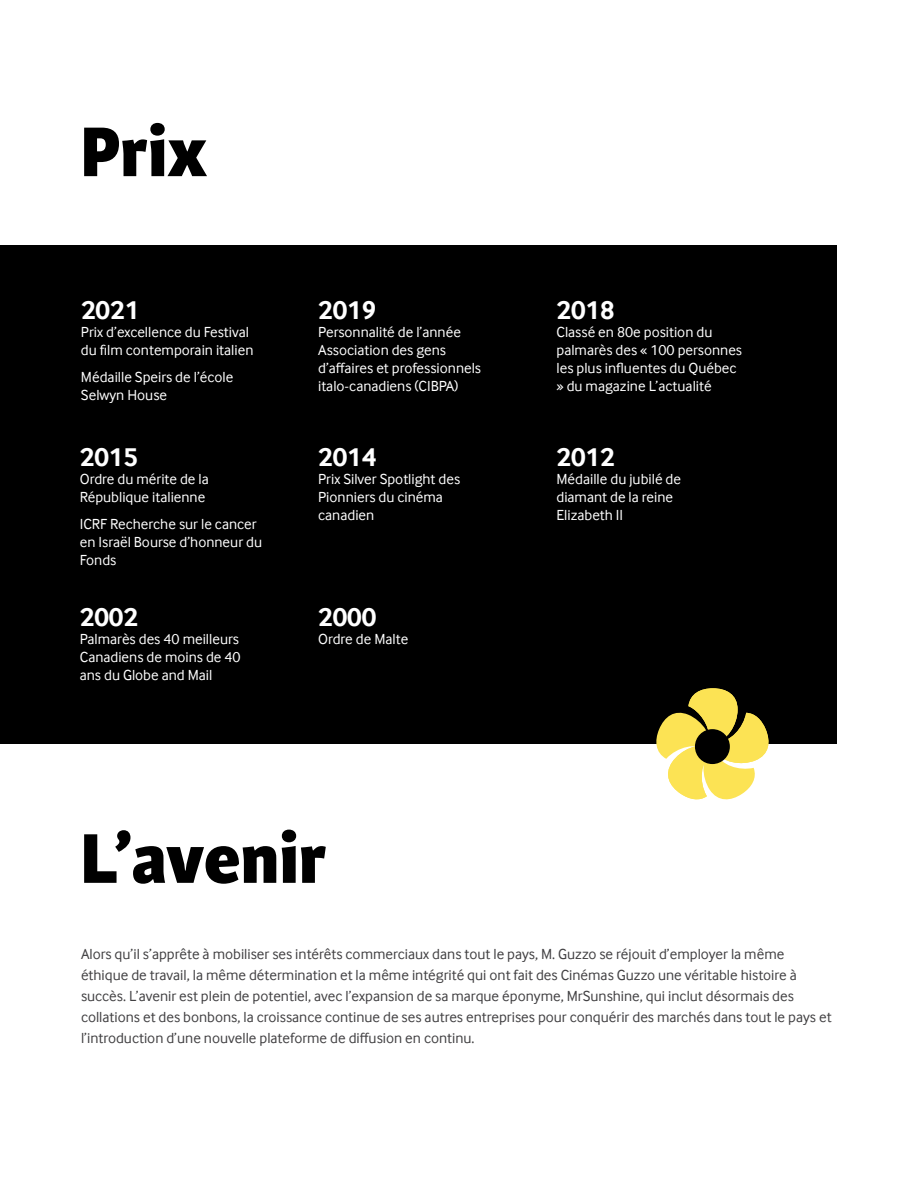
<style>
.page{position:relative;width:918px;height:1188px;background:#fff}
.page>*{position:absolute;margin:0;border:0;box-sizing:border-box;transform-origin:0 0}
.t1{font:800 75px "Karmina Sans";color:#000}
.t2{font:700 27px "Inter Face";color:#fff}
.t3{font:15px/18px "Inter Face";color:#fff}
.t4{font:15px/21px "Inter Face";color:#414042}
</style>
<div class="page">
<div style="left:0;top:246px;width:837px;height:498px;background:#000"></div>
<svg style="left:656px;top:688px;width:113px;height:112px"></svg>
<div style="left:695px;top:729px;width:35px;height:35px;background:#000;border-radius:50%"></div>
<h1 class="t1" style="left:80px;top:108px;width:128px">Prix</h1>
<h2 class="t2" style="left:81px;top:295px;width:60px">2021</h2>
<p class="t3" style="left:81px;top:323px;width:174px">Prix d’excellence du Festival du film contemporain italien</p>
<p class="t3" style="left:81px;top:368px;width:154px">Médaille Speirs de l’école<br>Selwyn House</p>
<h2 class="t2" style="left:80px;top:441px;width:60px">2015</h2>
<p class="t3" style="left:80px;top:470px;width:131px">Ordre du mérite de la<br>République italienne</p>
<p class="t3" style="left:80px;top:515px;width:184px">ICRF Recherche sur le cancer en Israël Bourse d’honneur du<br>Fonds</p>
<h2 class="t2" style="left:80px;top:602px;width:60px">2002</h2>
<p class="t3" style="left:80px;top:630px;width:162px;text-align:justify">Palmarès des 40 meilleurs Canadiens de moins de 40 ans du Globe and Mail</p>
<h2 class="t2" style="left:318px;top:295px;width:60px">2019</h2>
<p class="t3" style="left:318px;top:323px;width:165px">Personnalité de l’année<br>Association des gens d’affaires et professionnels italo-canadiens (CIBPA)</p>
<h2 class="t2" style="left:318px;top:441px;width:60px">2014</h2>
<p class="t3" style="left:318px;top:470px;width:144px">Prix Silver Spotlight des<br>Pionniers du cinéma canadien</p>
<h2 class="t2" style="left:318px;top:602px;width:60px">2000</h2>
<p class="t3" style="left:318px;top:630px;width:92px">Ordre de Malte</p>
<h1 class="t1" style="left:80px;top:815px;width:248px">L’avenir</h1>
<h2 class="t2" style="left:556px;top:295px;width:60px">2018</h2>
<p class="t3" style="left:556px;top:323px;width:187px">Classé en 80e position du palmarès des « 100 personnes les plus influentes du Québec » du magazine L’actualité</p>
<h2 class="t2" style="left:556px;top:441px;width:60px">2012</h2>
<p class="t3" style="left:556px;top:470px;width:126px">Médaille du jubilé de diamant de la reine<br>Elizabeth II</p>
<p class="t4" style="left:81px;top:944px;width:752px">Alors qu’il s’apprête à mobiliser ses intérêts commerciaux dans tout le pays, M. Guzzo se réjouit d’employer la même éthique de travail, la même détermination et la même intégrité qui ont fait des Cinémas Guzzo une véritable histoire à succès. L’avenir est plein de potentiel, avec l’expansion de sa marque éponyme, MrSunshine, qui inclut désormais des collations et des bonbons, la croissance continue de ses autres entreprises pour conquérir des marchés dans tout le pays et l’introduction d’une nouvelle plateforme de diffusion en continu.</p>
</div>
